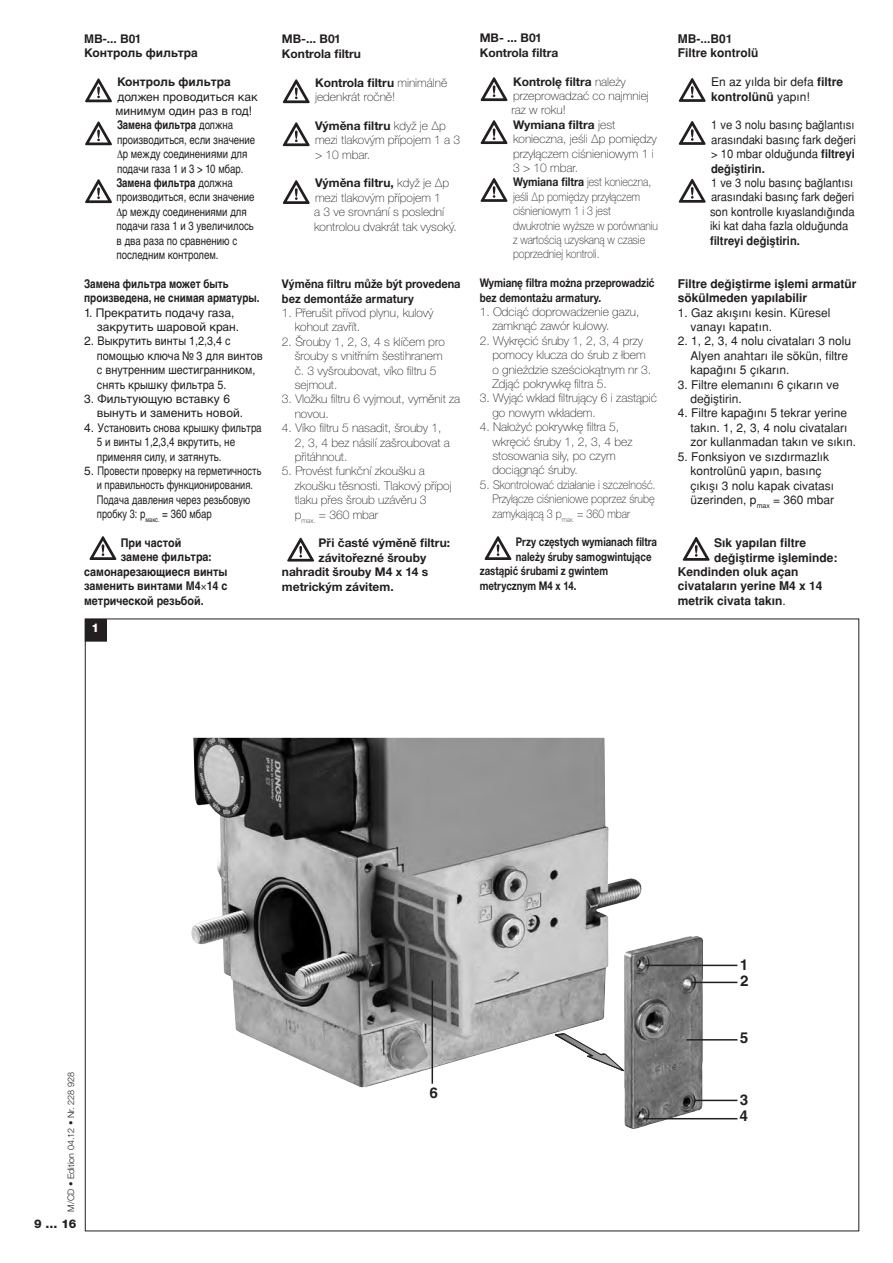
<style>
.page{position:relative;width:893px;height:1263px;background:#fff}
.page>*{position:absolute;margin:0;border:0;box-sizing:border-box;transform-origin:0 0}
.t1{font:700 15px/16.4px "Helvetica World";color:#231f20}
.t2{font:100 12px/14.4px "Helvetica Neue CE";color:#231f20}
.t3{font:12px/14.4px "Helvetica Cyr Upright";color:#231f20}
.t4{font:12px/14.4px "Pannonica";color:#231f20}
.t5{font:12px/14.4px "Helvetica Cyr Upright";color:#231f20;scale:.8 1}
.t6{font:700 12px/14.4px "Pannonica";color:#231f20}
.t7{font:700 12px/14.4px "Helvetica Neue CE";color:#231f20}
.t8{font:12px/14.4px "Pannonica";color:#231f20;scale:.93 1}
.t9{font:700 12px "Helvetica Neue CE";color:#231f20;scale:.8 1}
.t10{font:12px/14.4px "Pannonica";color:#231f20;text-align:justify;scale:.94 1}
.t11{font:700 12px "Helvetica Cyr";color:#231f20;scale:.9 1}
.t12{font:700 12px/14.4px "Helvetica Neue CE";color:#231f20;scale:.83 1}
.t13{font:700 12px/14.4px "Helvetica Cyr";color:#231f20;scale:.83 1}
.t14{font:700 12px/14.4px "Helvetica Neue CE";color:#231f20;scale:.92 1}
.t15{font:700 12px/14.4px "Helvetica Cyr";color:#231f20}
.t16{font:700 12px "Helvetica Cyr";color:#231f20;scale:.8 1}
.t17{font:700 12px "Pannonica";color:#231f20;scale:.93 1}
.t18{font:800 12px "Helvetica Neue LT Std";color:#231f20}
.t19{font:800 12px "Helvetica Neue LT Std";color:#fff}
.t20{font:300 9px "Helvetica Neue LT Std";color:#231f20}
.s1{font-family:"Helvetica Cyr Upright";font-weight:400}
.s2{font-weight:700}
.s3{font-weight:400}
</style>
<div class="page">
<svg style="left:90px;top:536px;width:26px;height:24px"></svg>
<svg style="left:85px;top:78px;width:27px;height:24px"></svg>
<svg style="left:85px;top:179px;width:27px;height:24px"></svg>
<div style="left:85px;top:619px;width:21px;height:22px;background:#231f20"></div>
<div style="left:85px;top:619px;width:22px;height:22px;border:1px solid #231f20"></div>
<svg style="left:85px;top:121px;width:27px;height:24px"></svg>
<svg style="left:283px;top:79px;width:27px;height:24px"></svg>
<svg style="left:283px;top:180px;width:27px;height:24px"></svg>
<svg style="left:283px;top:122px;width:27px;height:24px"></svg>
<svg style="left:481px;top:77px;width:26px;height:24px"></svg>
<svg style="left:481px;top:178px;width:26px;height:24px"></svg>
<svg style="left:481px;top:120px;width:26px;height:24px"></svg>
<svg style="left:679px;top:78px;width:27px;height:24px"></svg>
<svg style="left:679px;top:179px;width:27px;height:24px"></svg>
<svg style="left:679px;top:121px;width:27px;height:24px"></svg>
<svg style="left:287px;top:538px;width:27px;height:24px"></svg>
<svg style="left:485px;top:536px;width:26px;height:24px"></svg>
<svg style="left:683px;top:537px;width:27px;height:24px"></svg>
<img style="left:191px;top:738px;width:504px;height:389px">
<hr style="left:432px;top:980px;width:1px;height:104px;background:#231f20">
<hr style="left:646px;top:965px;width:91px;height:1px;background:#231f20">
<hr style="left:691px;top:982px;width:46px;height:1px;background:#231f20">
<hr style="left:695px;top:1100px;width:42px;height:1px;background:#231f20">
<hr style="left:643px;top:1118px;width:94px;height:1px;background:#231f20">
<svg style="left:554px;top:1033px;width:70px;height:38px"></svg>
<hr style="left:686px;top:1039px;width:51px;height:1px;background:#231f20">
<p class="t15" style="left:84px;top:31px;width:115px">МВ-... В01<br>Контроль фильтра</p>
<p class="t15" style="left:117px;top:75px;width:115px">Контроль фильтра</p>
<p class="t3" style="left:115px;top:89px;width:144px">должен проводиться как минимум один раз в год!</p>
<p class="t16" style="left:117px;top:118px;width:147px">Замена фильтра <span class="s1">должна</span></p>
<p class="t5" style="left:117px;top:132px;width:174px">производиться, если значение ∆р между соединениями для подачи газа 1 и 3 &gt; 10 мбар.</p>
<p class="t16" style="left:116px;top:176px;width:147px">Замена фильтра <span class="s1">должна</span></p>
<p class="t5" style="left:116px;top:190px;width:174px">производиться, если значение ∆р между соединениями для подачи газа 1 и 3 увеличилось в два раза по сравнению с последним контролем.</p>
<p class="t13" style="left:84px;top:276px;width:213px">Замена фильтра может быть произведена, не снимая арматуры.</p>
<p class="t3" style="left:97px;top:305px;width:144px;text-indent:-13px">1. Прекратить подачу газа, закрутить шаровой кран.</p>
<p class="t3" style="left:97px;top:334px;width:167px;text-indent:-13px">2. Выкрутить винты 1,2,3,4 с помощью ключа № 3 для винтов с внутренним шестигранником, снять крышку фильтра 5.</p>
<p class="t3" style="left:97px;top:392px;width:148px;text-indent:-13px">3. Фильтующую вставку 6 вынуть и заменить новой.</p>
<p class="t3" style="left:97px;top:420px;width:166px;text-indent:-13px">4. Установить снова крышку фильтра<br>5 и винты 1,2,3,4 вкрутить, не применяя силу, и затянуть.</p>
<p class="t3" style="left:97px;top:464px;width:166px;text-indent:-13px">5. Провести проверку на герметичность и правильность функционирования.<br>Подача давления через резьбовую пробку 3: р<sub>макс.</sub> = 360 мбар</p>
<p class="t11" style="left:121px;top:536px;width:69px">При частой</p>
<p class="t11" style="left:121px;top:550px;width:102px">замене фильтра:</p>
<p class="t11" style="left:84px;top:565px;width:161px">самонарезающиеся винты</p>
<p class="t11" style="left:84px;top:579px;width:161px">заменить винтами М4 14 с</p>
<p class="t11" style="left:84px;top:593px;width:134px">метрической резьбой.</p>
<p class="t19" style="left:92px;top:621px;width:9px">1</p>
<p class="t7" style="left:282px;top:32px;width:81px">MB-... B01<br>Kontrola filtru</p>
<p class="t2" style="left:315px;top:75px;width:134px"><span class="s2">Kontrola filtru</span> minimálně jedenkrát ročně!</p>
<p class="t2" style="left:315px;top:118px;width:147px"><span class="s2">Výměna filtru</span> když je ∆p mezi tlakovým přípojem 1 a 3 &gt; 10 mbar.</p>
<p class="t2" style="left:314px;top:176px;width:144px"><span class="s2">Výměna filtru,</span> když je ∆p mezi tlakovým přípojem 1<br>a 3 ve srovnání s poslední kontrolou dvakrát tak vysoký.</p>
<p class="t14" style="left:282px;top:277px;width:196px">Výměna filtru může být provedena bez demontáže armatury</p>
<p class="t2" style="left:295px;top:306px;width:140px;text-indent:-13px">1. Přerušit přívod plynu, kulový kohout zavřít.</p>
<p class="t2" style="left:295px;top:334px;width:152px;text-indent:-13px">2. Šrouby 1, 2, 3, 4 s klíčem pro šrouby s vnitřním šestihranem č. 3 vyšroubovat, víko filtru 5 sejmout.</p>
<p class="t2" style="left:295px;top:392px;width:167px;text-indent:-13px">3. Vložku filtru 6 vyjmout, vyměnit za novou.</p>
<p class="t2" style="left:295px;top:421px;width:157px;text-indent:-13px">4. Víko filtru 5 nasadit, šrouby 1,<br>2, 3, 4 bez násilí zašroubovat a přitáhnout.</p>
<p class="t2" style="left:295px;top:464px;width:158px;text-indent:-13px">5. Provést funkční zkoušku a zkoušku těsnosti. Tlakový přípoj tlaku přes šroub uzávěru 3<br>p<sub>max.</sub> = 360 mbar</p>
<p class="t7" style="left:318px;top:536px;width:133px">Při časté výměně filtru:</p>
<p class="t7" style="left:318px;top:550px;width:109px">závitořezné šrouby</p>
<p class="t7" style="left:282px;top:565px;width:148px">nahradit šrouby M4 x 14 s</p>
<p class="t7" style="left:282px;top:579px;width:113px">metrickým závitem.</p>
<p class="t7" style="left:480px;top:31px;width:80px">MB- ... B01<br>Kontrola filtra</p>
<p class="t2" style="left:511px;top:74px;width:148px"><span class="s2">Kontrolę filtra</span> należy przeprowadzać co najmniej raz w roku!<br><span class="s2">Wymiana filtra</span> jest konieczna, jeśli ∆p pomiędzy przyłączem ciśnieniowym 1 i<br>3 &gt; 10 mbar.<br><span class="s2">Wymiana filtra</span> jest konieczna, jeśli ∆p pomiędzy przyłączem ciśnieniowym 1 i 3 jest dwukrotnie wyższe w porównaniu z wartością uzyskaną w czasie poprzedniej kontroli.</p>
<p class="t12" style="left:480px;top:276px;width:212px">Wymianę filtra można przeprowadzić bez demontażu armatury.</p>
<p class="t2" style="left:492px;top:305px;width:148px;text-indent:-13px">1. Odciąć doprowadzenie gazu, zamknąć zawór kulowy.</p>
<p class="t2" style="left:492px;top:334px;width:160px;text-indent:-13px">2. Wykręcić śruby 1, 2, 3, 4 przy pomocy klucza do śrub z łbem o gnieździe sześciokątnym nr 3.<br>Zdjąć pokrywkę filtra 5.</p>
<p class="t2" style="left:492px;top:391px;width:166px;text-indent:-13px">3. Wyjąć wkład filtrujący 6 i zastąpić go nowym wkładem.</p>
<p class="t2" style="left:492px;top:420px;width:142px;text-indent:-13px">4. Nałożyć pokrywkę filtra 5, wkręcić śruby 1, 2, 3, 4 bez stosowania siły, po czym dociągnąć śruby.</p>
<p class="t2" style="left:492px;top:478px;width:165px;text-align:justify;text-indent:-13px">5. Skontrolować działanie i szczelność.<br>Przyłącze ciśnieniowe poprzez śrubę zamykającą 3 p<sub>max.</sub> = 360 mbar</p>
<p class="t9" style="left:516px;top:535px;width:178px">Przy częstych wymianach filtra</p>
<p class="t9" style="left:516px;top:549px;width:171px">należy śruby samogwintujące</p>
<p class="t9" style="left:480px;top:564px;width:162px">zastąpić śrubami z gwintem</p>
<p class="t9" style="left:480px;top:578px;width:122px">metrycznym M4 x 14.</p>
<p class="t6" style="left:678px;top:32px;width:82px">MB-...B01<br>Filtre kontrolü</p>
<p class="t4" style="left:711px;top:75px;width:134px">En az y∂lda bir defa <span class="s2">filtre kontrolünü</span> yap∂n!</p>
<p class="t10" style="left:711px;top:118px;width:156px">1 ve 3 nolu bas∂nç baπlant∂s∂ aras∂ndaki bas∂nç fark deπeri &gt; 10 mbar olduπunda <span class="s2">filtreyi deπiµtirin.</span></p>
<p class="t8" style="left:710px;top:176px;width:157px">1 ve 3 nolu bas∂nç baπlant∂s∂ aras∂ndaki bas∂nç fark deπeri son kontrolle k∂yasland∂π∂nda iki kat daha fazla olduπunda</p>
<p class="t17" style="left:710px;top:233px;width:98px">filtreyi deπiµtirin.</p>
<p class="t6" style="left:678px;top:276px;width:180px">Filtre deπiµtirme iµlemi armatür sökülmeden yap∂labilir</p>
<p class="t4" style="left:691px;top:305px;width:141px;text-indent:-13px">1. Gaz ak∂µ∂n∂ kesin. Küresel vanay∂ kapat∂n.</p>
<p class="t4" style="left:691px;top:334px;width:162px;text-indent:-13px">2. 1, 2, 3, 4 nolu civatalar∂ 3 nolu<br>Alyen anahtar∂ ile sökün, filtre kapaπ∂n∂ 5 ç∂kar∂n.</p>
<p class="t4" style="left:691px;top:377px;width:150px;text-indent:-13px">3. Filtre eleman∂n∂ 6 ç∂kar∂n ve deπiµtirin.</p>
<p class="t4" style="left:691px;top:406px;width:167px;text-indent:-13px">4. Filtre kapaπ∂n∂ 5 tekrar yerine tak∂n. 1, 2, 3, 4 nolu civatalar∂ zor kullanmadan tak∂n ve s∂k∂n.</p>
<p class="t4" style="left:691px;top:449px;width:145px;text-indent:-13px">5. Fonksiyon ve s∂zd∂rmazl∂k kontrolünü yap∂n, bas∂nç ç∂k∂µ∂ 3 nolu kapak civatas∂ üzerinden, p<sub>max</sub> = 360 mbar</p>
<p class="t6" style="left:714px;top:536px;width:94px">S∂k yap∂lan filtre</p>
<p class="t6" style="left:714px;top:550px;width:125px">deπiµtirme iµleminde:</p>
<p class="t6" style="left:678px;top:564px;width:122px">Kendinden oluk açan</p>
<p class="t6" style="left:678px;top:579px;width:146px">civatalar∂n yerine M4 x 14</p>
<p class="t6" style="left:678px;top:593px;width:110px">metrik civata tak∂n<span class="s3">.</span></p>
<p class="t20" style="left:66px;top:1211px;width:141px;rotate:-90deg">M/CD • Edition 04.12 • Nr. 228 928</p>
<p class="t18" style="left:34px;top:1217px;width:44px">9 … 16</p>
<p class="t1" style="left:429px;top:1084px;width:10px">6</p>
<p class="t1" style="left:740px;top:956px;width:10px">1<br>2</p>
<p class="t1" style="left:740px;top:1030px;width:10px">5</p>
<p class="t1" style="left:739px;top:1092px;width:10px;line-height:15.9px">3<br>4</p>
</div>
